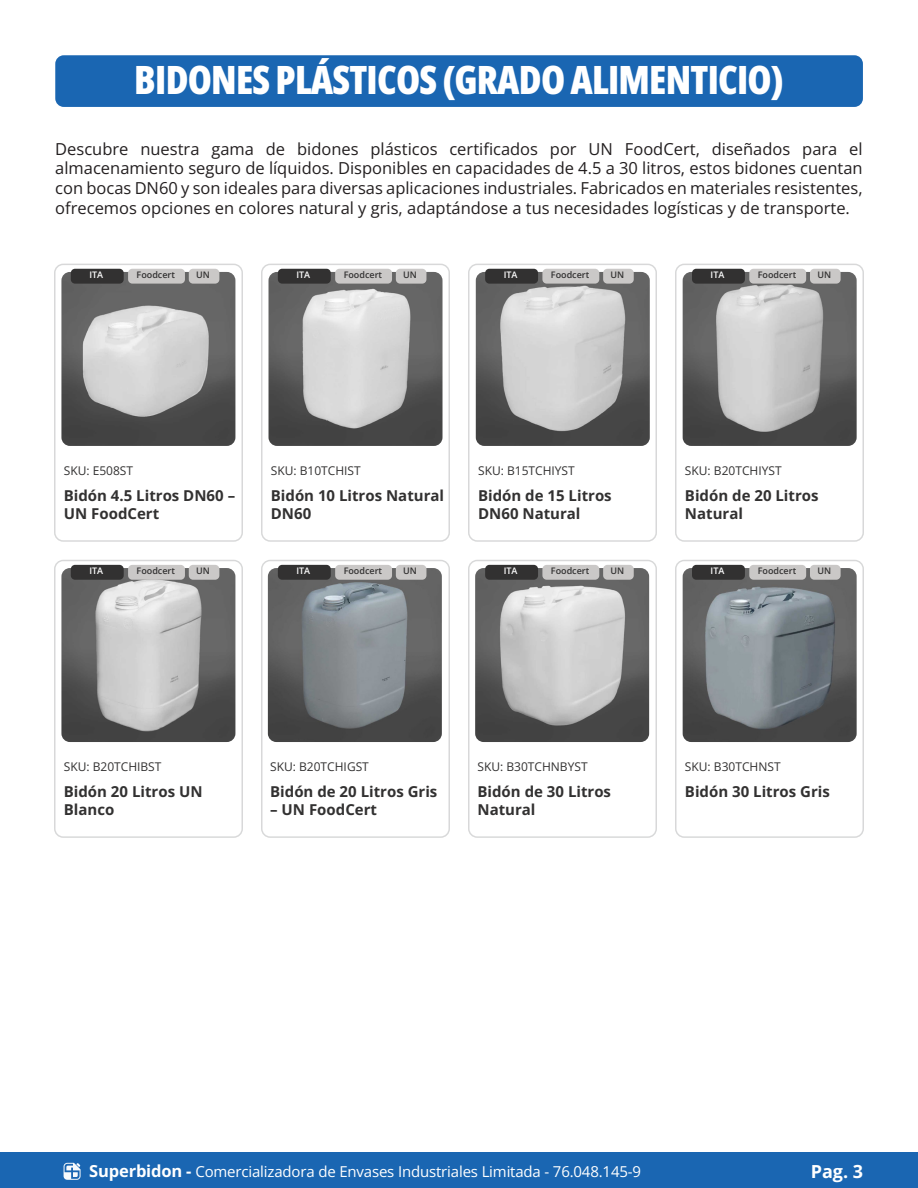
<style>
.page{position:relative;width:918px;height:1188px;background:#fff}
.page>*{position:absolute;margin:0;border:0;box-sizing:border-box;transform-origin:0 0}
.t1{font:800 39px "Open Sans Condensed";letter-spacing:-.02em;color:#fff}
.t2{font:700 18px "Open Sans";color:#fff}
.t3{font:16.5px/19.8px "Open Sans";color:#231f20;text-align:justify}
.t4{font:700 15px/18px "Open Sans";color:#323131}
.t5{font:15px "Open Sans";letter-spacing:-.01em;color:#fff}
.t6{font:12px "Open Sans";color:#323131}
.t7{font:600 9px "Open Sans";color:#323131}
.t8{font:600 9px "Open Sans";color:#fff}
.s1{font-weight:700;font-size:16.5px}
</style>
<div class="page">
<div style="left:675px;top:264px;width:189px;height:278px;border:2px solid #393d3f;border-radius:9px"></div>
<img style="left:683px;top:272px;width:174px;height:174px">
<div style="left:692px;top:269px;width:53px;height:15px;background:#323131;border-radius:4px"></div>
<div style="left:55px;top:55px;width:808px;height:52px;background:#1a66b2;border-radius:9px"></div>
<div style="left:0;top:1153px;width:918px;height:35px;background:#1a66b2"></div>
<svg style="left:64px;top:1163px;width:16px;height:17px"></svg>
<div style="left:54px;top:264px;width:189px;height:278px;border:2px solid #393d3f;border-radius:9px"></div>
<img style="left:61px;top:272px;width:174px;height:174px">
<div style="left:71px;top:269px;width:53px;height:15px;background:#323131;border-radius:4px"></div>
<div style="left:128px;top:269px;width:57px;height:15px;background:#cac8c7;border-radius:4px"></div>
<div style="left:261px;top:264px;width:189px;height:278px;border:2px solid #393d3f;border-radius:9px"></div>
<img style="left:269px;top:272px;width:174px;height:174px">
<div style="left:278px;top:269px;width:53px;height:15px;background:#323131;border-radius:4px"></div>
<div style="left:468px;top:264px;width:189px;height:278px;border:2px solid #393d3f;border-radius:9px"></div>
<img style="left:476px;top:272px;width:174px;height:174px">
<div style="left:485px;top:269px;width:53px;height:15px;background:#323131;border-radius:4px"></div>
<div style="left:54px;top:560px;width:189px;height:278px;border:2px solid #393d3f;border-radius:9px"></div>
<img style="left:61px;top:568px;width:174px;height:174px">
<div style="left:71px;top:565px;width:53px;height:15px;background:#323131;border-radius:4px"></div>
<div style="left:675px;top:560px;width:189px;height:278px;border:2px solid #393d3f;border-radius:9px"></div>
<img style="left:683px;top:568px;width:174px;height:174px">
<div style="left:692px;top:565px;width:53px;height:15px;background:#323131;border-radius:4px"></div>
<div style="left:261px;top:560px;width:189px;height:278px;border:2px solid #393d3f;border-radius:9px"></div>
<img style="left:268px;top:568px;width:174px;height:174px">
<div style="left:278px;top:565px;width:53px;height:15px;background:#323131;border-radius:4px"></div>
<div style="left:468px;top:560px;width:189px;height:278px;border:2px solid #393d3f;border-radius:9px"></div>
<img style="left:475px;top:568px;width:174px;height:174px">
<div style="left:485px;top:565px;width:53px;height:15px;background:#323131;border-radius:4px"></div>
<div style="left:335px;top:269px;width:57px;height:15px;background:#cac8c7;border-radius:4px"></div>
<div style="left:542px;top:269px;width:57px;height:15px;background:#cac8c7;border-radius:4px"></div>
<div style="left:749px;top:269px;width:57px;height:15px;background:#cac8c7;border-radius:4px"></div>
<div style="left:128px;top:565px;width:57px;height:15px;background:#cac8c7;border-radius:4px"></div>
<div style="left:335px;top:565px;width:57px;height:15px;background:#cac8c7;border-radius:4px"></div>
<div style="left:542px;top:565px;width:57px;height:15px;background:#cac8c7;border-radius:4px"></div>
<div style="left:749px;top:565px;width:57px;height:15px;background:#cac8c7;border-radius:4px"></div>
<div style="left:810px;top:269px;width:31px;height:15px;background:#cac8c7;border-radius:4px"></div>
<div style="left:189px;top:269px;width:30px;height:15px;background:#cac8c7;border-radius:4px"></div>
<div style="left:396px;top:269px;width:30px;height:15px;background:#cac8c7;border-radius:4px"></div>
<div style="left:603px;top:269px;width:31px;height:15px;background:#cac8c7;border-radius:4px"></div>
<div style="left:189px;top:565px;width:30px;height:15px;background:#cac8c7;border-radius:4px"></div>
<div style="left:810px;top:565px;width:31px;height:15px;background:#cac8c7;border-radius:4px"></div>
<div style="left:396px;top:565px;width:30px;height:15px;background:#cac8c7;border-radius:4px"></div>
<div style="left:603px;top:565px;width:31px;height:15px;background:#cac8c7;border-radius:4px"></div>
<p class="t1" style="left:134px;top:51px;width:651px">BIDONES PLÁSTICOS (GRADO ALIMENTICIO)</p>
<p class="t3" style="left:55px;top:138px;width:809px">Descubre nuestra gama de bidones plásticos certificados por UN FoodCert, diseñados para el almacenamiento seguro de líquidos. Disponibles en capacidades de 4.5 a 30 litros, estos bidones cuentan con bocas DN60 y son ideales para diversas aplicaciones industriales. Fabricados en materiales resistentes, ofrecemos opciones en colores natural y gris, adaptándose a tus necesidades logísticas y de transporte.</p>
<p class="t8" style="left:89px;top:269px;width:15px">ITA</p>
<p class="t7" style="left:137px;top:269px;width:40px">Foodcert</p>
<p class="t7" style="left:344px;top:269px;width:40px">Foodcert</p>
<p class="t7" style="left:551px;top:269px;width:40px">Foodcert</p>
<p class="t7" style="left:758px;top:269px;width:40px">Foodcert</p>
<p class="t8" style="left:296px;top:269px;width:15px">ITA</p>
<p class="t8" style="left:504px;top:269px;width:15px">ITA</p>
<p class="t8" style="left:711px;top:269px;width:15px">ITA</p>
<p class="t7" style="left:196px;top:269px;width:15px">UN</p>
<p class="t7" style="left:403px;top:269px;width:15px">UN</p>
<p class="t7" style="left:611px;top:269px;width:15px">UN</p>
<p class="t7" style="left:817px;top:269px;width:15px">UN</p>
<p class="t6" style="left:64px;top:462px;width:71px">SKU: E508ST</p>
<p class="t4" style="left:64px;top:486px;width:173px">Bidón 4.5 Litros DN60 –<br>UN FoodCert</p>
<p class="t6" style="left:271px;top:462px;width:91px">SKU: B10TCHIST</p>
<p class="t4" style="left:271px;top:486px;width:175px">Bidón 10 Litros Natural<br>DN60</p>
<p class="t6" style="left:478px;top:462px;width:98px">SKU: B15TCHIYST</p>
<p class="t4" style="left:478px;top:486px;width:135px">Bidón de 15 Litros<br>DN60 Natural</p>
<p class="t6" style="left:685px;top:462px;width:98px">SKU: B20TCHIYST</p>
<p class="t4" style="left:685px;top:486px;width:135px">Bidón de 20 Litros<br>Natural</p>
<p class="t8" style="left:89px;top:565px;width:15px">ITA</p>
<p class="t7" style="left:137px;top:565px;width:40px">Foodcert</p>
<p class="t7" style="left:344px;top:565px;width:40px">Foodcert</p>
<p class="t7" style="left:551px;top:565px;width:40px">Foodcert</p>
<p class="t7" style="left:758px;top:565px;width:40px">Foodcert</p>
<p class="t8" style="left:296px;top:565px;width:15px">ITA</p>
<p class="t8" style="left:504px;top:565px;width:15px">ITA</p>
<p class="t8" style="left:711px;top:565px;width:15px">ITA</p>
<p class="t7" style="left:196px;top:565px;width:15px">UN</p>
<p class="t7" style="left:403px;top:565px;width:15px">UN</p>
<p class="t7" style="left:611px;top:565px;width:15px">UN</p>
<p class="t7" style="left:817px;top:565px;width:15px">UN</p>
<p class="t6" style="left:64px;top:759px;width:99px">SKU: B20TCHIBST</p>
<p class="t4" style="left:64px;top:782px;width:140px">Bidón 20 Litros UN<br>Blanco</p>
<p class="t6" style="left:270px;top:759px;width:100px">SKU: B20TCHIGST</p>
<p class="t4" style="left:270px;top:782px;width:169px">Bidón de 20 Litros Gris</p>
<p class="t4" style="left:270px;top:800px;width:108px">– UN FoodCert</p>
<p class="t6" style="left:477px;top:759px;width:112px">SKU: B30TCHNBYST</p>
<p class="t4" style="left:477px;top:782px;width:135px">Bidón de 30 Litros<br>Natural</p>
<p class="t6" style="left:685px;top:759px;width:97px">SKU: B30TCHNST</p>
<p class="t4" style="left:685px;top:782px;width:146px">Bidón 30 Litros Gris</p>
<p class="t5" style="left:89px;top:1161px;width:553px"><span class="s1">Superbidon -</span> Comercializadora de Envases Industriales Limitada - 76.048.145-9</p>
<p class="t2" style="left:811px;top:1159px;width:54px">Pag. 3</p>
</div>
